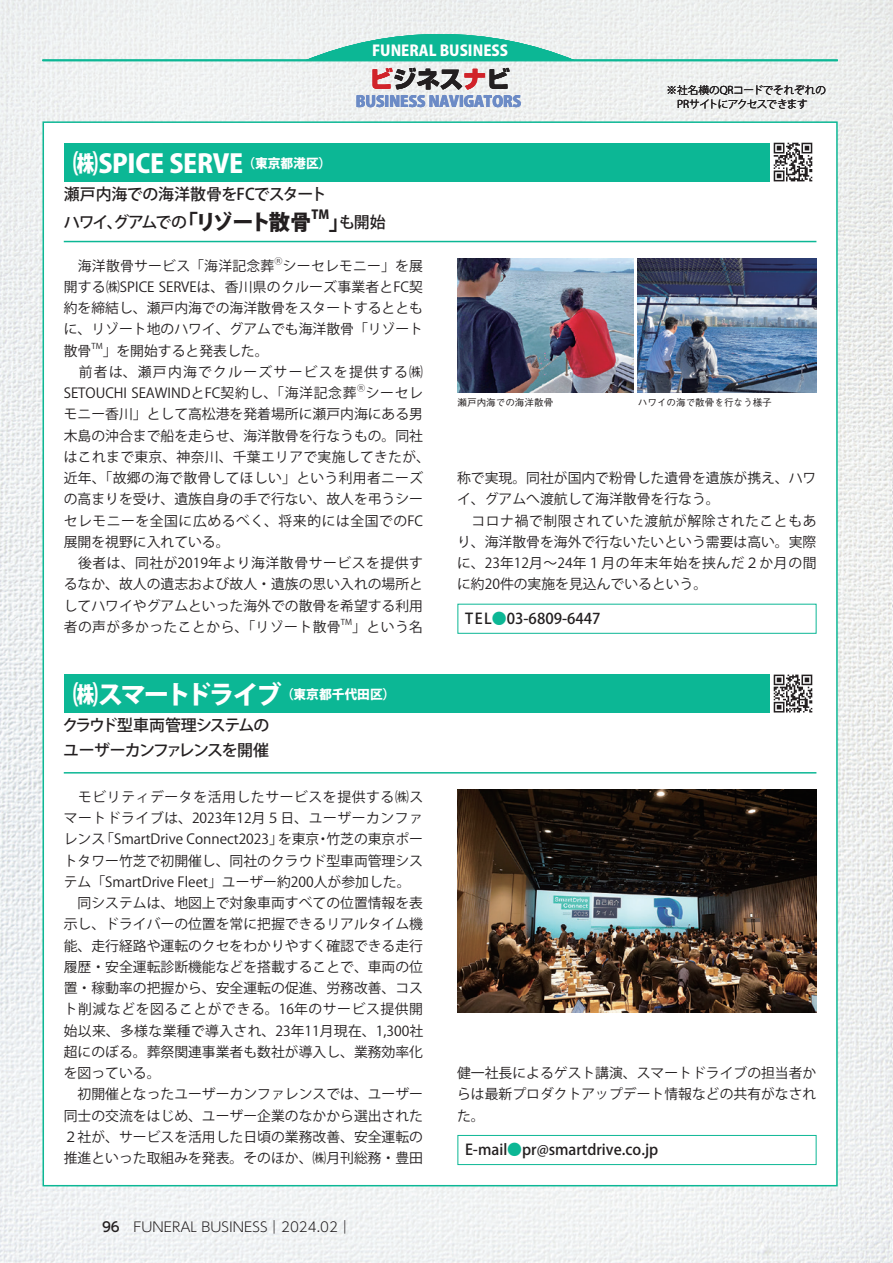
<style>
.page{position:relative;width:893px;height:1263px;background:#fff}
.page>*{position:absolute;margin:0;border:0;box-sizing:border-box;transform-origin:0 0}
.t1{font:800 25.5px "Koz Go Pro";letter-spacing:-.02em;color:#fff}
.t2{font:800 25.5px "Koz Go Pro";letter-spacing:-.095em;color:#fff}
.t3{font:800 23.4px "Shin Go Pro";color:#231f20}
.t4{font:500 15.9px "Koz Go Pro";letter-spacing:-.05em;color:#231f20}
.t5{font:500 15.9px "Koz Go Pro";letter-spacing:-.02em;color:#231f20}
.t6{font:500 15.9px "Koz Go Pro";letter-spacing:-.1em;color:#231f20}
.t7{font:500 15.9px "Koz Go Pro";letter-spacing:-.08em;color:#231f20}
.t8{font:800 15.15px "Koz Go Pro";color:#6c8bc6}
.t9{font:500 14.85px "Koz Go Pro";color:#231f20}
.t10{font:800 14.85px "Koz Go Pro";color:#fff}
.本文{font:13.8px/21.3px "Koz Go Pro";color:#231f20;text-align:justify}
.本文-2{font:13.8px/21.3px "Koz Go Pro";letter-spacing:.05em;color:#231f20}
.本文-3{font:13.8px "Koz Go Pro";letter-spacing:.02em;color:#231f20}
.ノーマル{font:300 13.5px "UD Shin Go Pro";color:#231f20}
.t11{font:800 12.45px "Koz Go Pro";color:#231f20}
.t12{font:300 10.65px "Koz Go Pro";letter-spacing:-.01em;color:#231f20}
.t13{font:300 10.65px "Koz Go Pro";letter-spacing:-.06em;color:#231f20}
.t14{font:500 9.6px "Gothic BBB Pr 6 N";color:#231f20}
.本文-4{font:8.1px "Koz Go Pro";color:#231f20}
.s1{color:#d1232a}
.s2{font-weight:800;font-size:21.3px}
.s3{font-weight:500}
.s4{color:#0cb795}
</style>
<div class="page">
<img style="left:0;top:0;width:893px;height:1263px">
<div style="left:43px;top:121px;width:795px;height:1065px;background:#fff;border:2px solid #0cb795"></div>
<img style="left:773px;top:142px;width:40px;height:40px">
<img style="left:773px;top:674px;width:40px;height:39px">
<div style="left:458px;top:604px;width:358px;height:30px;border:1px solid #0cb795"></div>
<div style="left:458px;top:1135px;width:358px;height:30px;border:1px solid #0cb795"></div>
<div style="left:64px;top:143px;width:706px;height:38px;background:#0cb795"></div>
<div style="left:64px;top:674px;width:706px;height:38px;background:#0cb795"></div>
<hr style="left:64px;top:241px;width:752px;height:1px;background:#0cb795">
<hr style="left:64px;top:772px;width:752px;height:1px;background:#0cb795">
<hr style="left:43px;top:60px;width:795px;height:1px;background:#0cb795">
<svg style="left:305px;top:34px;width:270px;height:26px;background:#54c9b2"></svg>
<img style="left:457px;top:258px;width:177px;height:135px">
<img style="left:638px;top:258px;width:178px;height:135px">
<img style="left:457px;top:790px;width:359px;height:222px">
<p class="t1" style="left:73px;top:147px;width:260px">㈱SPICE SERVE <sup>（東京都港区）</sup></p>
<p class="t5" style="left:64px;top:183px;width:264px">瀬戸内海での海洋散骨をFCでスタート</p>
<p class="t10" style="left:372px;top:41px;width:137px">FUNERAL BUSINESS</p>
<p class="t3" style="left:370px;top:61px;width:142px"><span class="s1">ビ</span>ジネス<span class="s1">ナ</span>ビ</p>
<p class="t8" style="left:356px;top:92px;width:167px">BUSINESS NAVIGATORS</p>
<p class="t6" style="left:64px;top:212px;width:249px">ハワイ、グアムでの<span class="s2">「リゾート散骨</span></p>
<p class="t11" style="left:311px;top:207px;width:19px">TM</p>
<p class="t4" style="left:329px;top:212px;width:58px"><span class="s2">」</span>も開始</p>
<p class="t12" style="left:666px;top:83px;width:161px">※社名横のQRコードでそれぞれの</p>
<p class="t13" style="left:666px;top:97px;width:143px">　PRサイトにアクセスできます</p>
<p class="本文-3" style="left:64px;top:256px;width:212px">　海洋散骨サービス「海洋記念葬</p>
<p class="本文-4" style="left:275px;top:255px;width:10px">Ⓡ</p>
<p class="本文" style="left:64px;top:255px;width:361px;text-indent:219px">シーセレモニー」を展開する㈱SPICE SERVEは、香川県のクルーズ事業者とFC契約を締結し、瀬戸内海での海洋散骨をスタートするとともに、リゾート地のハワイ、グアムでも海洋散骨「リゾート散骨</p>
<p class="本文-4" style="left:91px;top:341px;width:13px">TM</p>
<p class="本文" style="left:103px;top:340px;width:167px">」を開始すると発表した。</p>
<p class="本文-2" style="left:64px;top:361px;width:361px">　前者は、瀬戸内海でクルーズサービスを提供する㈱<br>SETOUCHI SEAWINDとFC契約し、「海洋記念葬</p>
<p class="本文-4" style="left:357px;top:383px;width:10px">Ⓡ</p>
<p class="本文" style="left:64px;top:383px;width:368px;text-align:left;text-indent:302px">シーセレモニー香川」として高松港を発着場所に瀬戸内海にある男木島の沖合まで船を走らせ、海洋散骨を行なうもの。同社はこれまで東京、神奈川、千葉エリアで実施してきたが、近年、「故郷の海で散骨してほしい」という利用者ニーズの高まりを受け、遺族自身の手で行ない、故人を弔うシーセレモニーを全国に広めるべく、将来的には全国でのFC展開を視野に入れている。</p>
<p class="本文" style="left:64px;top:553px;width:361px">　後者は、同社が2019年より海洋散骨サービスを提供するなか、故人の遺志および故人・遺族の思い入れの場所としてハワイやグアムといった海外での散骨を希望する利用者の声が多かったことから、「リゾート散骨</p>
<p class="本文-4" style="left:341px;top:617px;width:13px">TM</p>
<p class="本文" style="left:352px;top:617px;width:72px">」という名</p>
<p class="t2" style="left:73px;top:678px;width:324px">㈱スマートドライブ <sup>（東京都千代田区）</sup></p>
<p class="t4" style="left:62px;top:715px;width:209px">クラウド型車両管理システムの</p>
<p class="t7" style="left:63px;top:740px;width:207px">ユーザーカンファレンスを開催</p>
<p class="本文" style="left:64px;top:786px;width:361px">　モビリティデータを活用したサービスを提供する㈱スマートドライブは、2023年12月５日、ユーザーカンファレンス「SmartDrive Connect2023」を東京・竹芝の東京ポートタワー竹芝で初開催し、同社のクラウド型車両管理システム「SmartDrive Fleet」ユーザー約200人が参加した。</p>
<p class="本文" style="left:64px;top:893px;width:361px">　同システムは、地図上で対象車両すべての位置情報を表示し、ドライバーの位置を常に把握できるリアルタイム機能、走行経路や運転のクセをわかりやすく確認できる走行履歴・安全運転診断機能などを搭載することで、車両の位置・稼動率の把握から、安全運転の促進、労務改善、コスト削減などを図ることができる。16年のサービス提供開始以来、多様な業種で導入され、23年11月現在、1,300社超にのぼる。葬祭関連事業者も数社が導入し、業務効率化を図っている。</p>
<p class="本文" style="left:64px;top:1084px;width:361px">　初開催となったユーザーカンファレンスでは、ユーザー同士の交流をはじめ、ユーザー企業のなかから選出された２社が、サービスを活用した日頃の業務改善、安全運転の推進といった取組みを発表。そのほか、㈱月刊総務・豊田</p>
<p class="ノーマル" style="left:102px;top:1216px;width:251px"><span class="s3">96　</span>FUNERAL BUSINESS｜2024.02｜</p>
<p class="t14" style="left:458px;top:394px;width:97px">瀬戸内海での海洋散骨</p>
<p class="t14" style="left:638px;top:394px;width:135px">ハワイの海で散骨を行なう様子</p>
<p class="本文" style="left:457px;top:468px;width:361px">称で実現。同社が国内で粉骨した遺骨を遺族が携え、ハワイ、グアムへ渡航して海洋散骨を行なう。</p>
<p class="本文" style="left:457px;top:510px;width:361px">　コロナ禍で制限されていた渡航が解除されたこともあり、海洋散骨を海外で行ないたいという需要は高い。実際に、23年12月～24年１月の年末年始を挟んだ２か月の間に約20件の実施を見込んでいるという。</p>
<p class="t9" style="left:465px;top:609px;width:137px">TEL<span class="s4">●</span>03-6809-6447</p>
<p class="本文" style="left:457px;top:1063px;width:361px">健一社長によるゲスト講演、スマートドライブの担当者からは最新プロダクトアップデート情報などの共有がなされた。</p>
<p class="t9" style="left:465px;top:1140px;width:195px">E-mail<span class="s4">●</span>pr@smartdrive.co.jp</p>
</div>
